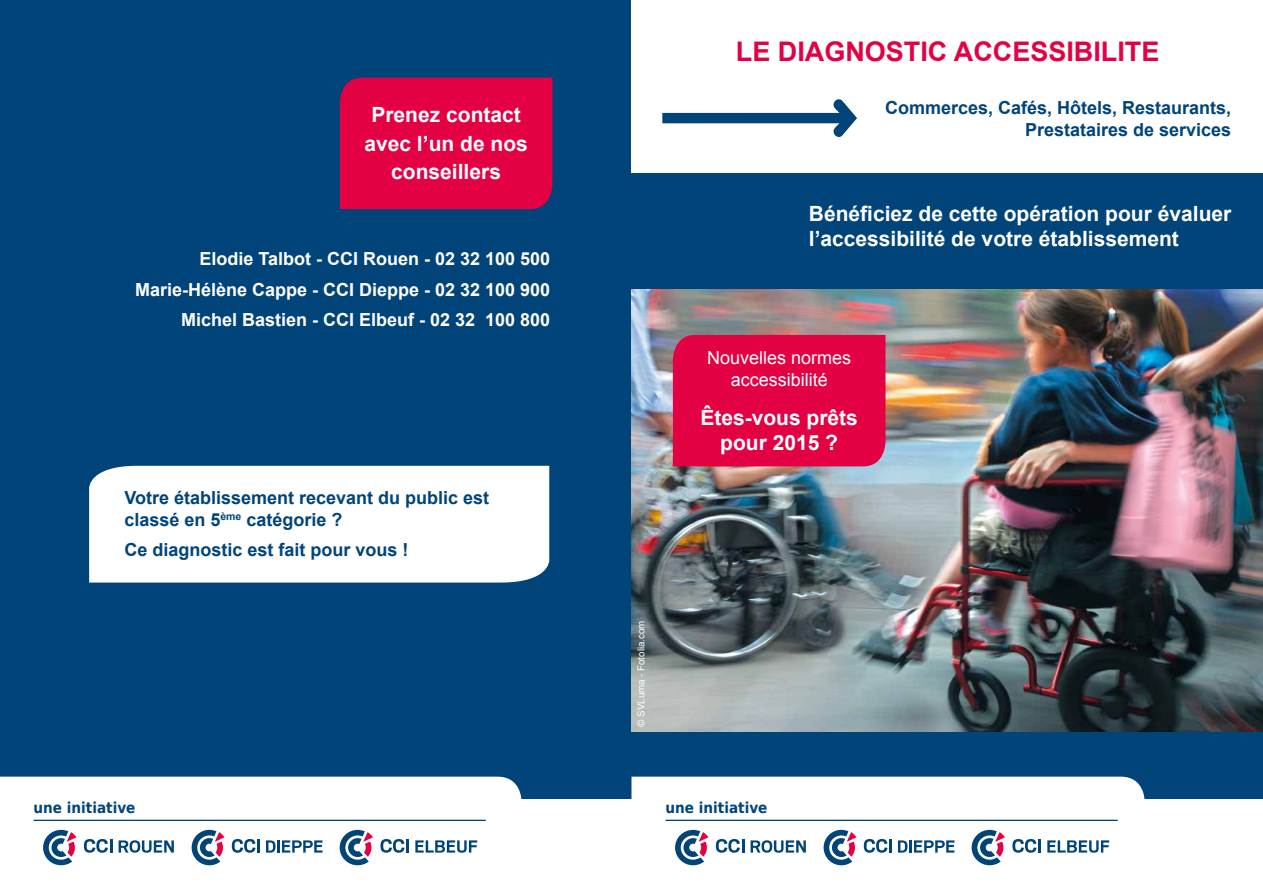
<style>
.page{position:relative;width:1263px;height:893px;background:#fff}
.page>*{position:absolute;margin:0;border:0;box-sizing:border-box;transform-origin:0 0}
.t1{font:700 27px "Arial";color:#e30043}
.t2{font:700 21px/25.2px "Arial";color:#fff;text-align:center}
.t3{font:700 18px/21.6px "Arial";color:#00447a;text-align:right}
.t4{font:700 18px/30.2px "Arial";color:#fff;text-align:right}
.t5{font:18px/21.6px "Arial";color:#fff;text-align:center}
.t6{font:700 15.15px "DejaVu Sans Condensed";color:#00447a}
.t7{font:9.75px "Arial";color:#fff}
</style>
<div class="page">
<svg style="left:662px;top:99px;width:195px;height:38px"></svg>
<div style="left:631px;top:174px;width:632px;height:719px;background:#00447a"></div>
<div style="left:631px;top:799px;width:632px;height:94px;background:#fff"></div>
<div style="left:0;top:0;width:631px;height:893px;background:#00447a"></div>
<img style="left:631px;top:289px;width:632px;height:443px">
<div style="left:673px;top:335px;width:212px;height:131px;background:#e30043"></div>
<div style="left:0;top:799px;width:632px;height:94px;background:#fff"></div>
<div style="left:340px;top:78px;width:212px;height:131px;background:#e30043"></div>
<svg style="left:631px;top:777px;width:513px;height:88px"></svg>
<svg style="left:0;top:777px;width:521px;height:88px"></svg>
<div style="left:89px;top:466px;width:460px;height:116px;background:#fff"></div>
<p class="t2" style="left:364px;top:101px;width:165px;line-height:28.5px">Prenez contact avec l’un de nos conseillers</p>
<p class="t4" style="left:135px;top:245px;width:417px">Elodie Talbot - CCI Rouen - 02 32 100 500<br>Marie-Hélène Cappe - CCI Dieppe - 02 32 100 900<br>Michel Bastien - CCI Elbeuf - 02 32 100 800</p>
<p class="t3" style="left:124px;top:488px;width:366px;text-align:left">Votre établissement recevant du public est classé en 5<sup>ème</sup> catégorie ?</p>
<p class="t3" style="left:124px;top:539px;width:286px">Ce diagnostic est fait pour vous !</p>
<h1 class="t1" style="left:736px;top:33px;width:425px">LE DIAGNOSTIC ACCESSIBILITE</h1>
<p class="t3" style="left:885px;top:98px;width:348px">Commerces, Cafés, Hôtels, Restaurants,<br>Prestataires de services</p>
<p class="t2" style="left:809px;top:201px;width:424px;text-align:left">Bénéficiez de cette opération pour évaluer l’accessibilité de votre établissement</p>
<p class="t5" style="left:842px;top:343px;width:10px">s</p>
<p class="t5" style="left:707px;top:347px;width:146px">Nouvelles normes accessibilité</p>
<p class="t2" style="left:700px;top:405px;width:159px">Êtes-vous prêts pour 2015 ?</p>
<p class="t2" style="left:846px;top:397px;width:13px">s</p>
<p class="t2" style="left:825px;top:422px;width:14px">?</p>
<p class="t7" style="left:635px;top:727px;width:108px;rotate:-90deg">© SVLuma - Fotolia.com</p>
<p class="t6" style="left:34px;top:795px;width:103px">une initiative</p>
<p class="t6" style="left:665px;top:795px;width:103px">une initiative</p>
</div>
